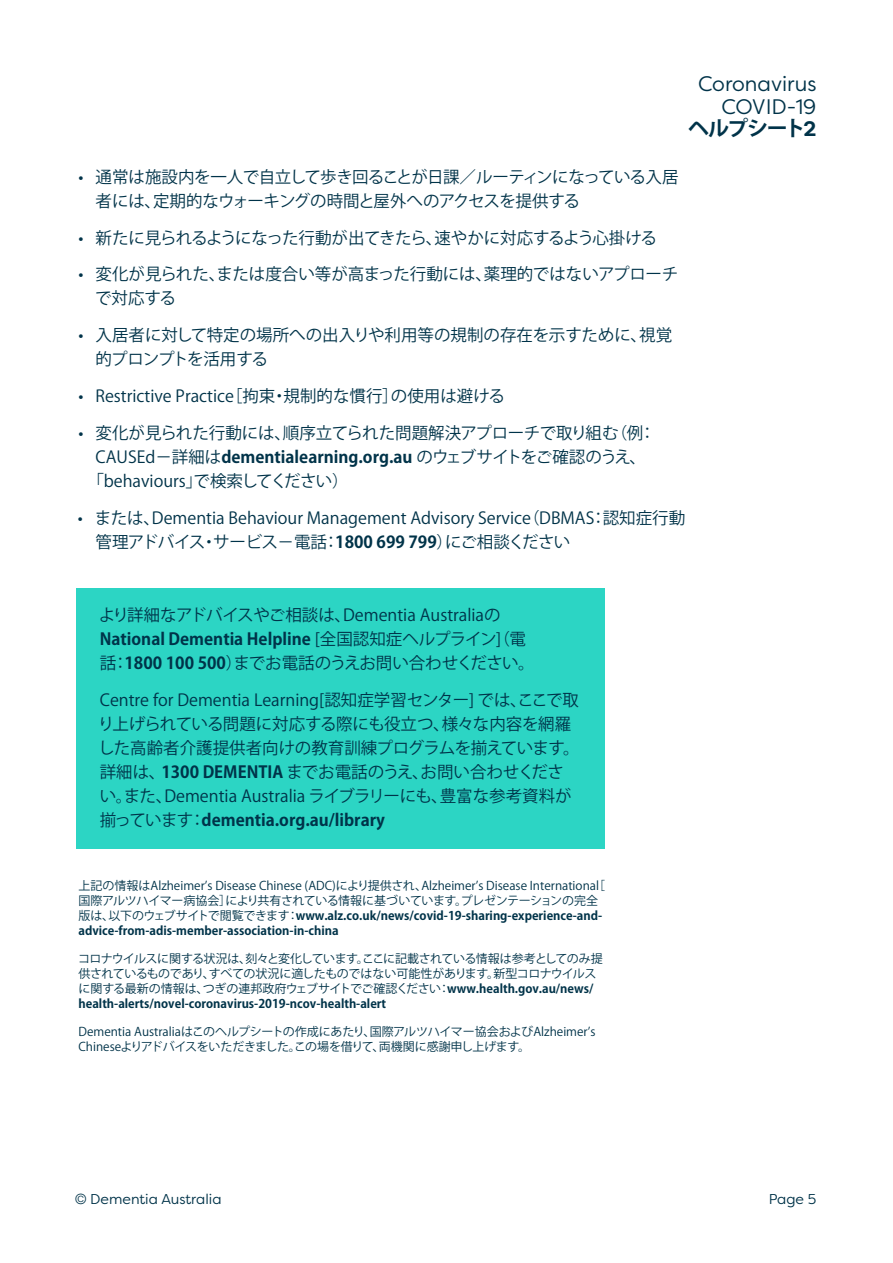
<style>
.page{position:relative;width:893px;height:1263px;background:#fff}
.page>*{position:absolute;margin:0;border:0;box-sizing:border-box;transform-origin:0 0}
.t1{font:21px/22.5px "Filson Pro";color:#003349;text-align:right}
.t2{font:700 21px "Koz Go Pro";letter-spacing:-.06em;color:#003349}
.t3{font:16.5px/24px "Koz Go Pro";color:#003349}
.t4{font:16.5px/24px "Koz Go Pro";letter-spacing:-.03em;color:#003349}
.t5{font:14.25px "Filson Pro";color:#003349}
.t6{font:12px/15px "Koz Go Pro";letter-spacing:-.01em;color:#003349}
.t7{font:12px/15px "Koz Go Pro";letter-spacing:-.04em;color:#003349}
.s1{font-family:"Filson Pro"}
.s2{font-weight:700}
.s3{font-family:"Helvetica Neue LT Pro";font-weight:300}
</style>
<div class="page">
<div style="left:77px;top:588px;width:528px;height:260px;background:#2cd5c4"></div>
<p class="t1" style="left:698px;top:72px;width:120px">Coronavirus<br>COVID-19</p>
<p class="t2" style="left:688px;top:115px;width:130px">ヘルプシート<span class="s1">2</span></p>
<p class="t4" style="left:95px;top:165px;width:584px;text-indent:-17px">• 通常は施設内を一人で自立して歩き回ることが日課／ルーティンになっている入居者には、定期的なウォーキングの時間と屋外へのアクセスを提供する</p>
<p class="t4" style="left:78px;top:226px;width:580px">• 新たに見られるようになった行動が出てきたら、速やかに対応するよう心掛ける</p>
<p class="t3" style="left:95px;top:263px;width:585px;text-indent:-17px">• 変化が見られた、または度合い等が高まった行動には、薬理的ではないアプローチで対応する</p>
<p class="t3" style="left:95px;top:324px;width:578px;text-indent:-17px">• 入居者に対して特定の場所への出入りや利用等の規制の存在を示すために、視覚的プロンプトを活用する</p>
<p class="t3" style="left:78px;top:384px;width:428px">• Restrictive Practice［拘束・規制的な慣行］の使用は避ける</p>
<p class="t3" style="left:78px;top:421px;width:579px">• 変化が見られた行動には、順序立てられた問題解決アプローチで取り組む（例：</p>
<p class="t3" style="left:95px;top:445px;width:552px">CAUSEd－詳細は<span class="s2">dementialearning.org.au</span> のウェブサイトをご確認のうえ、</p>
<p class="t3" style="left:88px;top:469px;width:262px">「behaviours」で検索してください）</p>
<p class="t3" style="left:95px;top:506px;width:591px;text-indent:-18px">• または、Dementia Behaviour Management Advisory Service（DBMAS：認知症行動管理アドバイス・サービス－電話：<span class="s2">1800 699 799</span>）にご相談ください</p>
<p class="t3" style="left:99px;top:603px;width:437px">より詳細なアドバイスやご相談は、Dementia Australiaの<br><span class="s2">National Dementia Helpline</span> [全国認知症ヘルプライン（] 電話：<span class="s2">1800 100 500</span>）までお電話のうえお問い合わせください。</p>
<p class="t3" style="left:98px;top:688px;width:483px">Centre for Dementia Learning[認知症学習センター] では、ここで取り上げられている問題に対応する際にも役立つ、様々な内容を網羅した高齢者介護提供者向けの教育訓練プログラムを揃えています。詳細は、<span class="s2">1300 DEMENTIA</span> までお電話のうえ、お問い合わせください。また、Dementia Australia ライブラリーにも、豊富な参考資料が揃っています：<span class="s2">dementia.org.au/library</span></p>
<p class="t6" style="left:78px;top:879px;width:528px">上記の情報はAlzheimer’s Disease Chinese (ADC)により提供され、Alzheimer’s Disease International［国際アルツハイマー病協会］により共有されている情報に基づいています。プレゼンテーションの完全版は、以下のウェブサイトで閲覧できます：<span class="s2">www.alz.co.uk/news/covid-19-sharing-experience-and&shy;advice-from-adis-member-association-in-china</span></p>
<p class="t7" style="left:78px;top:951px;width:526px">コロナウイルスに関する状況は、刻々と変化しています。ここに記載されている情報は参考としてのみ提供されているものであり、すべての状況に適したものではない可能性があります。新型コロナウイルスに関する最新の情報は、つぎの連邦政府ウェブサイトでご確認ください：<span class="s2">www.health.gov.au/news/ health-alerts/novel-coronavirus-2019-ncov-health-alert</span></p>
<p class="t6" style="left:78px;top:1024px;width:518px">Dementia Australiaはこのヘルプシートの作成にあたり、国際アルツハイマー協会およびAlzheimer’s<br>Chineseよりアドバイスをいただきました。この場を借りて、両機関に感謝申し上げます。</p>
<p class="t5" style="left:75px;top:1189px;width:148px"><span class="s3">©</span> Dementia Australia</p>
<p class="t5" style="left:769px;top:1189px;width:49px">Page 5</p>
</div>
